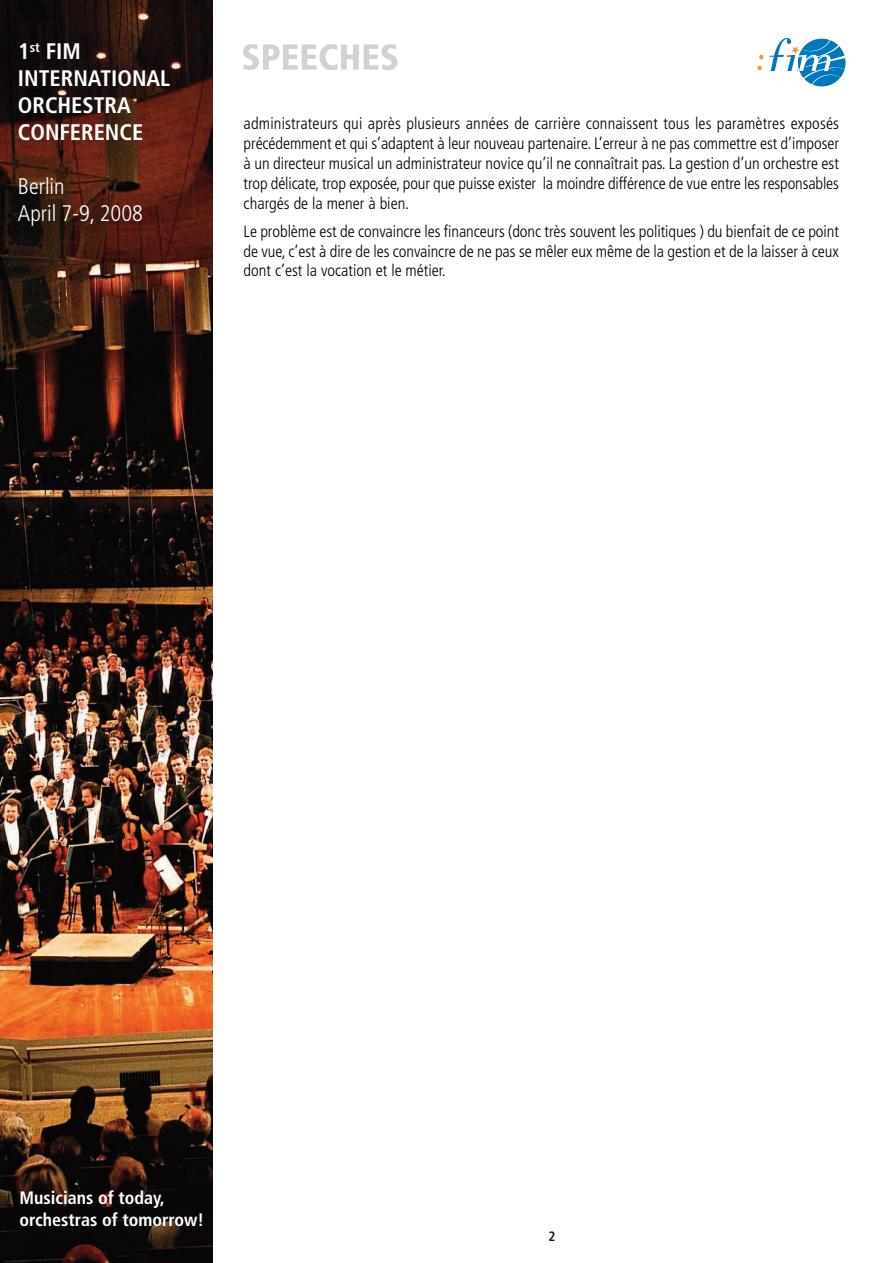
<style>
.page{position:relative;width:893px;height:1263px;background:#fff}
.page>*{position:absolute;margin:0;border:0;box-sizing:border-box;transform-origin:0 0}
.t1{font:700 condensed 22.5px/27px "Frutiger";color:#fff}
.t2{font:300 condensed 22.5px/27px "Frutiger";color:#fff}
.t3{font:700 condensed 18px/21.6px "Frutiger";color:#fff}
.t4{font:300 condensed 16.5px/19.8px "Frutiger";letter-spacing:-.005em;color:#000;text-align:justify}
.t5{font:700 condensed 13.5px "Frutiger";color:#231f20}
</style>
<div class="page">
<img style="left:0;top:0;width:213px;height:1263px">
<svg style="left:757px;top:38px;width:89px;height:48px"></svg>
<svg style="left:243px;top:44px;width:155px;height:26px"></svg>
<h1 class="t1" style="left:18px;top:40px;width:154px">1<sup>st</sup> FIM<br>INTERNATIONAL<br>ORCHESTRA<br>CONFERENCE</h1>
<h1 class="t2" style="left:18px;top:175px;width:126px">Berlin<br>April 7-9, 2008</h1>
<p class="t4" style="left:244px;top:115px;width:597px">administrateurs qui après plusieurs années de carrière connaissent tous les paramètres exposés précédemment et qui s’adaptent à leur nouveau partenaire. L’erreur à ne pas commettre est d’imposer à un directeur musical un administrateur novice qu’il ne connaîtrait pas. La gestion d’un orchestre est trop délicate, trop exposée, pour que puisse exister la moindre différence de vue entre les responsables chargés de la mener à bien.</p>
<p class="t4" style="left:244px;top:222px;width:597px">Le problème est de convaincre les financeurs (donc très souvent les politiques ) du bienfait de ce point de vue, c’est à dire de les convaincre de ne pas se mêler eux même de la gestion et de la laisser à ceux dont c’est la vocation et le métier.</p>
<p class="t3" style="left:20px;top:1188px;width:186px">Musicians of today, orchestras of tomorrow!</p>
<p class="t5" style="left:549px;top:1231px;width:9px">2</p>
</div>
